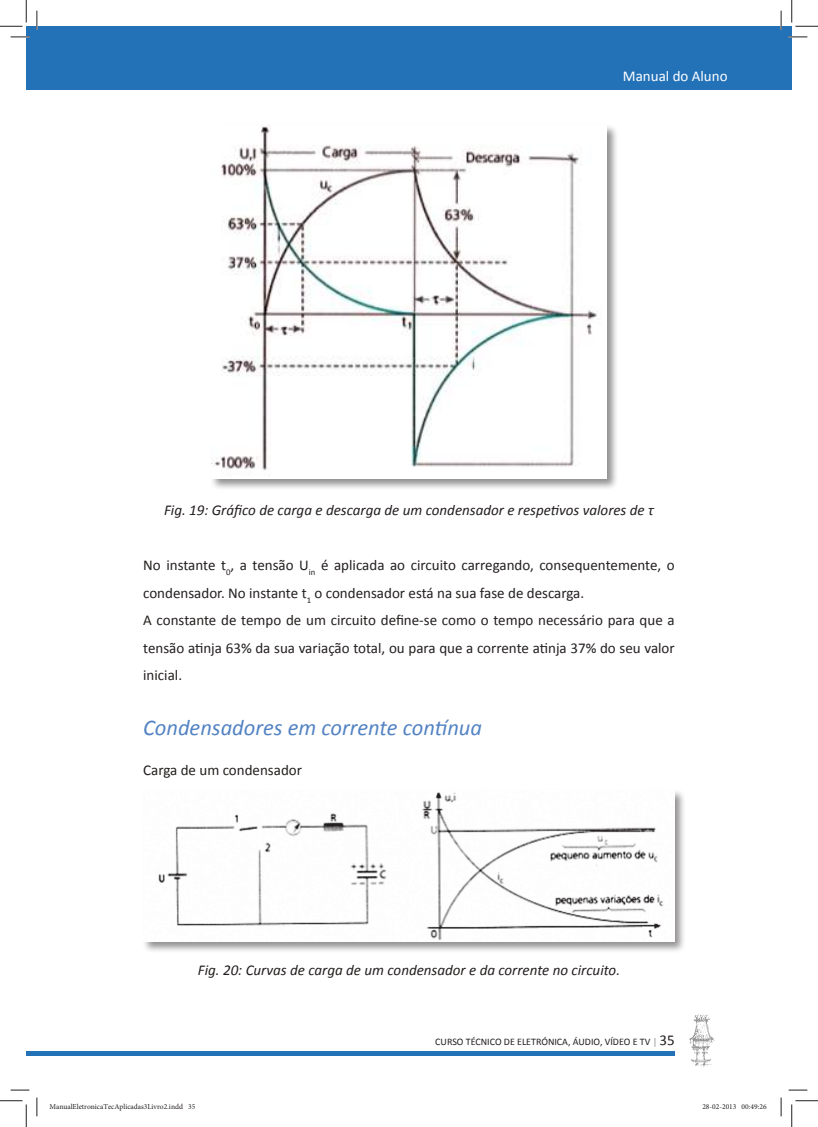
<style>
.page{position:relative;width:818px;height:1127px;background:#fff}
.page>*{position:absolute;margin:0;border:0;box-sizing:border-box;transform-origin:0 0}
.t1{font:italic 22.5px "Calibri";color:#5383c3}
.t2{font:15px/27.5px "Calibri";color:#241f1f}
.t3{font:italic 15px "Calibri";color:#241f1f}
.t4{font:15px "Calibri";color:#fff}
.t5{font:10px "Calibri";color:#241f1f}
.t6{font:7.5px "Minion Pro";color:#241f1f}
.s1{color:#919193}
.s2{font-size:15px}
</style>
<div class="page">
<div style="left:26px;top:1050px;width:649px;height:5px;background:#2372b8"></div>
<div style="left:26px;top:26px;width:766px;height:64px;background:#2372b8"></div>
<svg style="left:689px;top:1014px;width:26px;height:52px"></svg>
<div style="left:209px;top:124px;width:409px;height:366px;background:#241f1f;opacity:.5"></div>
<img style="left:211px;top:125px;width:396px;height:353px">
<div style="left:141px;top:788px;width:545px;height:165px;background:#241f1f;opacity:.5"></div>
<img style="left:143px;top:790px;width:532px;height:151px">
<svg style="left:11px;top:36px;width:18px;height:2px"></svg>
<svg style="left:788px;top:36px;width:19px;height:2px"></svg>
<svg style="left:11px;top:1089px;width:18px;height:1px"></svg>
<svg style="left:788px;top:1089px;width:19px;height:1px"></svg>
<svg style="left:36px;top:11px;width:2px;height:18px"></svg>
<svg style="left:36px;top:1097px;width:2px;height:18px"></svg>
<svg style="left:780px;top:11px;width:2px;height:18px"></svg>
<svg style="left:780px;top:1097px;width:2px;height:18px"></svg>
<svg style="left:0;top:0;width:27px;height:27px"></svg>
<svg style="left:0;top:1100px;width:27px;height:26px"></svg>
<svg style="left:791px;top:0;width:27px;height:27px"></svg>
<svg style="left:791px;top:1100px;width:27px;height:26px"></svg>
<p class="t4" style="left:623px;top:66px;width:106px">Manual do Aluno</p>
<p class="t3" style="left:164px;top:499px;width:491px">Fig. 19: Gráfico de carga e descarga de um condensador e respetivos valores de τ</p>
<p class="t2" style="left:143px;top:551px;width:533px">No instante t<sub>0</sub>, a tensão U<sub>in</sub> é aplicada ao circuito carregando, consequentemente, o condensador. No instante t<sub>1</sub> o condensador está na sua fase de descarga.<br>A constante de tempo de um circuito define-se como o tempo necessário para que a tensão atinja 63% da sua variação total, ou para que a corrente atinja 37% do seu valor inicial.</p>
<h1 class="t1" style="left:143px;top:712px;width:340px">Condensadores em corrente contínua</h1>
<p class="t2" style="left:143px;top:756px;width:160px">Carga de um condensador</p>
<p class="t3" style="left:198px;top:959px;width:424px">Fig. 20: Curvas de carga de um condensador e da corrente no circuito.</p>
<p class="t5" style="left:435px;top:1035px;width:241px">CURSO TÉCNICO DE ELETRÓNICA, ÁUDIO, VÍDEO E TV <span class="s1">|</span> <span class="s2">35</span></p>
<p class="t6" style="left:49px;top:1101px;width:147px">ManualEletronicaTecAplicadas3Livro2.indd 35</p>
<p class="t6" style="left:702px;top:1101px;width:66px">28-02-2013 00:49:26</p>
</div>
